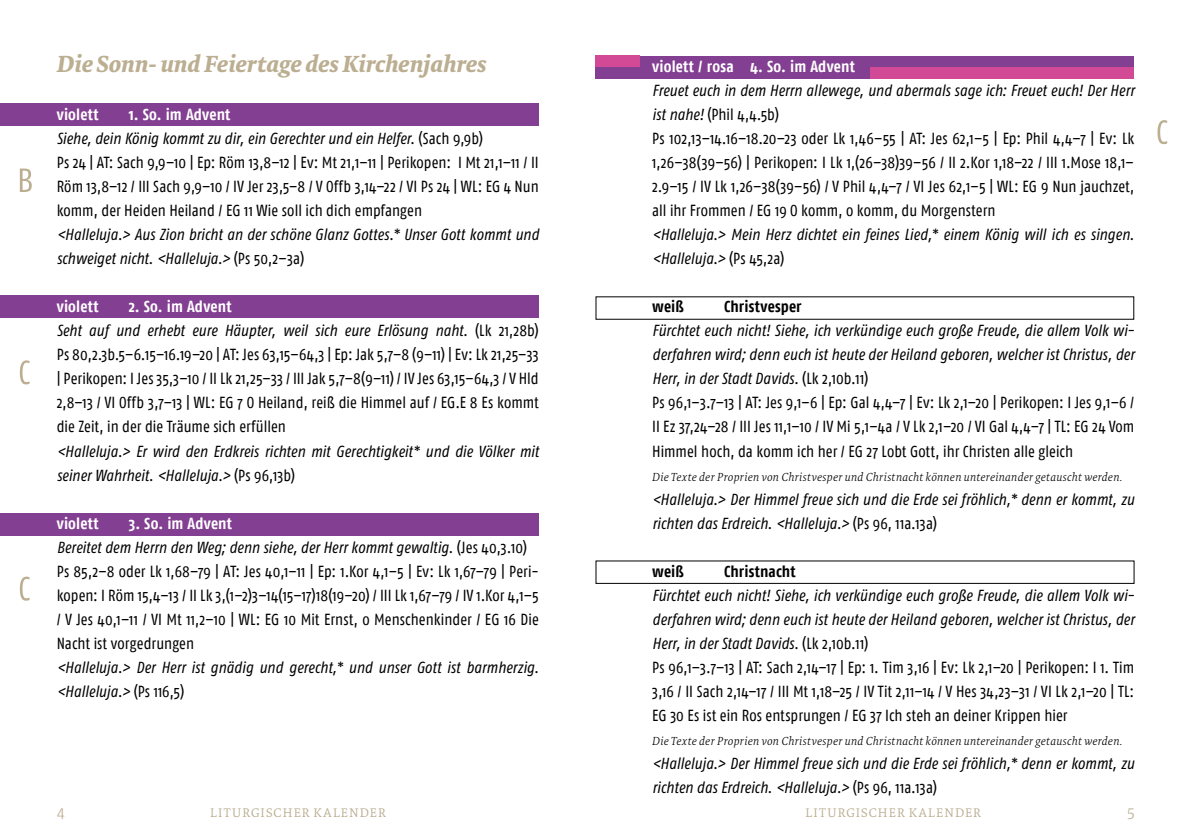
<style>
.page{position:relative;width:1191px;height:840px;background:#fff}
.page>*{position:absolute;margin:0;border:0;box-sizing:border-box;transform-origin:0 0}
.t1{font:italic 700 24px "Tundra OT";letter-spacing:-.005em;color:#bbae91}
.t2{font:16px/24px "Fago Co";letter-spacing:.005em;color:#000;text-align:justify}
.t3{font:italic condensed 16px/24px "Fago OT";letter-spacing:.005em;color:#000}
.t4{font:700 16px "Fago Co";letter-spacing:.01em;color:#fff}
.t5{font:300 expanded 16px "Tundra OT";letter-spacing:.03em;color:#bbae91}
.t6{font:700 16px "Fago Co";letter-spacing:.01em;color:#000}
.t7{font:italic 300 expanded 12px "Tundra OT";letter-spacing:.02em;color:#000}
.s1{font-family:"Fago Co";font-style:normal;font-stretch:normal}
.s2{font-family:"Fago OT";font-style:italic;font-stretch:condensed}
</style>
<div class="page">
<div style="left:0;top:512px;width:539px;height:23px;background:#833f91"></div>
<div style="left:0;top:295px;width:539px;height:23px;background:#833f91"></div>
<div style="left:0;top:103px;width:539px;height:23px;background:#833f91"></div>
<div style="left:595px;top:56px;width:539px;height:22px;background:#833f91"></div>
<div style="left:870px;top:67px;width:264px;height:11px;background:#d24a95"></div>
<div style="left:595px;top:56px;width:44px;height:11px;background:#d24a95"></div>
<svg style="left:20px;top:360px;width:10px;height:24px"></svg>
<svg style="left:20px;top:168px;width:12px;height:24px"></svg>
<svg style="left:20px;top:576px;width:10px;height:24px"></svg>
<svg style="left:1157px;top:120px;width:10px;height:24px"></svg>
<h1 class="t1" style="left:57px;top:50px;width:431px">Die Sonn- und Feiertage des Kirchenjahres</h1>
<p class="t4" style="left:57px;top:105px;width:43px">violett</p>
<p class="t4" style="left:129px;top:105px;width:103px">1. So. im Advent</p>
<p class="t3" style="left:57px;top:126px;width:428px">Siehe, dein König kommt zu dir, ein Gerechter und ein Helfer. <span class="s1">(Sach 9,9b)</span></p>
<p class="t2" style="left:57px;top:150px;width:483px">Ps 24 | AT: Sach 9,9–10 | Ep: Röm 13,8–12 | Ev: Mt 21,1–11 | Perikopen: I Mt 21,1–11 / II Röm 13,8–12 / III Sach 9,9–10 / IV Jer 23,5–8 / V Offb 3,14–22 / VI Ps 24 | WL: EG 4 Nun komm, der Heiden Heiland / EG 11 Wie soll ich dich empfangen</p>
<p class="t3" style="left:57px;top:222px;width:483px">&lt;Halleluja.&gt; Aus Zion bricht an der schöne Glanz Gottes.* Unser Gott kommt und schweiget nicht. &lt;Halleluja.&gt; <span class="s1">(Ps 50,2–3a)</span></p>
<p class="t4" style="left:57px;top:297px;width:43px">violett</p>
<p class="t4" style="left:129px;top:297px;width:104px">2. So. im Advent</p>
<p class="t3" style="left:57px;top:318px;width:483px">Seht auf und erhebt eure Häupter, weil sich eure Erlösung naht. <span class="s1">(Lk 21,28b)</span></p>
<p class="t2" style="left:57px;top:342px;width:483px">Ps 80,2.3b.5–6.15–16.19–20 | AT: Jes 63,15–64,3 | Ep: Jak 5,7–8 (9–11) | Ev: Lk 21,25–33 | Perikopen: I Jes 35,3–10 / II Lk 21,25–33 / III Jak 5,7–8(9–11) / IV Jes 63,15–64,3 / V Hld 2,8–13 / VI Offb 3,7–13 | WL: EG 7 O Heiland, reiß die Himmel auf / EG.E 8 Es kommt die Zeit, in der die Träume sich erfüllen</p>
<p class="t3" style="left:57px;top:438px;width:483px">&lt;Halleluja.&gt; Er wird den Erdkreis richten mit Gerechtigkeit* und die Völker mit seiner Wahrheit. &lt;Halleluja.&gt; <span class="s1">(Ps 96,13b)</span></p>
<p class="t4" style="left:57px;top:513px;width:43px">violett</p>
<p class="t4" style="left:129px;top:513px;width:105px">3. So. im Advent</p>
<p class="t3" style="left:57px;top:534px;width:472px">Bereitet dem Herrn den Weg; denn siehe, der Herr kommt gewaltig. <span class="s1">(Jes 40,3.10)</span></p>
<p class="t2" style="left:57px;top:558px;width:483px">Ps 85,2–8 oder Lk 1,68–79 | AT: Jes 40,1–11 | Ep: 1.Kor 4,1–5 | Ev: Lk 1,67–79 | Peri&shy;kopen: I Röm 15,4–13 / II Lk 3,(1–2)3–14(15–17)18(19–20) / III Lk 1,67–79 / IV 1.Kor 4,1–5 / V Jes 40,1–11 / VI Mt 11,2–10 | WL: EG 10 Mit Ernst, o Menschenkinder / EG 16 Die Nacht ist vorgedrungen</p>
<p class="t3" style="left:57px;top:654px;width:483px">&lt;Halleluja.&gt; Der Herr ist gnädig und gerecht,* und unser Gott ist barmherzig. &lt;Halleluja.&gt; <span class="s1">(Ps 116,5)</span></p>
<p class="t4" style="left:652px;top:57px;width:204px">violett / rosa 4. So. im Advent</p>
<p class="t3" style="left:652px;top:78px;width:483px">Freuet euch in dem Herrn allewege, und abermals sage ich: Freuet euch! Der Herr</p>
<p class="t2" style="left:652px;top:102px;width:483px;text-align:left"><span class="s2">ist nahe!</span> (Phil 4,4.5b)<br>Ps 102,13–14.16–18.20–23 oder Lk 1,46–55 | AT: Jes 62,1–5 | Ep: Phil 4,4–7 | Ev: Lk 1,26–38(39–56) | Perikopen: I Lk 1,(26–38)39–56 / II 2.Kor 1,18–22 / III 1.Mose 18,1– 2.9–15 / IV Lk 1,26–38(39–56) / V Phil 4,4–7 / VI Jes 62,1–5 | WL: EG 9 Nun jauchzet, all ihr Frommen / EG 19 O komm, o komm, du Morgenstern</p>
<p class="t3" style="left:652px;top:222px;width:483px">&lt;Halleluja.&gt; Mein Herz dichtet ein feines Lied,* einem König will ich es singen. &lt;Halleluja.&gt; <span class="s1">(Ps 45,2a)</span></p>
<p class="t6" style="left:652px;top:297px;width:33px">weiß</p>
<p class="t6" style="left:724px;top:297px;width:79px">Christvesper</p>
<p class="t3" style="left:652px;top:318px;width:483px;text-align:justify">Fürchtet euch nicht! Siehe, ich verkündige euch große Freude, die allem Volk wi&shy;derfahren wird; denn euch ist heute der Heiland geboren, welcher ist Christus, der Herr, in der Stadt Davids. <span class="s1">(Lk 2,10b.11)</span></p>
<p class="t2" style="left:652px;top:390px;width:483px">Ps 96,1–3.7–13 | AT: Jes 9,1–6 | Ep: Gal 4,4–7 | Ev: Lk 2,1–20 | Perikopen: I Jes 9,1–6 / II Ez 37,24–28 / III Jes 11,1–10 / IV Mi 5,1–4a / V Lk 2,1–20 / VI Gal 4,4–7 | TL: EG 24 Vom Himmel hoch, da komm ich her / EG 27 Lobt Gott, ihr Christen alle gleich</p>
<p class="t7" style="left:652px;top:469px;width:471px">Die Texte der Proprien von Christvesper und Christnacht können untereinander getauscht werden.</p>
<p class="t3" style="left:652px;top:486px;width:483px">&lt;Halleluja.&gt; Der Himmel freue sich und die Erde sei fröhlich,* denn er kommt, zu richten das Erdreich. &lt;Halleluja.&gt; <span class="s1">(Ps 96, 11a.13a)</span></p>
<p class="t6" style="left:652px;top:561px;width:33px">weiß</p>
<p class="t6" style="left:724px;top:561px;width:73px">Christnacht</p>
<p class="t3" style="left:652px;top:582px;width:483px;text-align:justify">Fürchtet euch nicht! Siehe, ich verkündige euch große Freude, die allem Volk wi&shy;derfahren wird; denn euch ist heute der Heiland geboren, welcher ist Christus, der Herr, in der Stadt Davids. <span class="s1">(Lk 2,10b.11)</span></p>
<p class="t2" style="left:652px;top:654px;width:483px">Ps 96,1–3.7–13 | AT: Sach 2,14–17 | Ep: 1. Tim 3,16 | Ev: Lk 2,1–20 | Perikopen: I 1. Tim 3,16 / II Sach 2,14–17 / III Mt 1,18–25 / IV Tit 2,11–14 / V Hes 34,23–31 / VI Lk 2,1–20 | TL:<br>EG 30 Es ist ein Ros entsprungen / EG 37 Ich steh an deiner Krippen hier</p>
<p class="t7" style="left:652px;top:733px;width:471px">Die Texte der Proprien von Christvesper und Christnacht können untereinander getauscht werden.</p>
<p class="t3" style="left:652px;top:750px;width:483px">&lt;Halleluja.&gt; Der Himmel freue sich und die Erde sei fröhlich,* denn er kommt, zu richten das Erdreich. &lt;Halleluja.&gt; <span class="s1">(Ps 96, 11a.13a)</span></p>
<p class="t5" style="left:57px;top:802px;width:10px">4</p>
<p class="t5" style="left:210px;top:802px;width:178px">liturgischer kalender</p>
<p class="t5" style="left:805px;top:802px;width:178px">liturgischer kalender</p>
<p class="t5" style="left:1127px;top:802px;width:9px">5</p>
</div>
